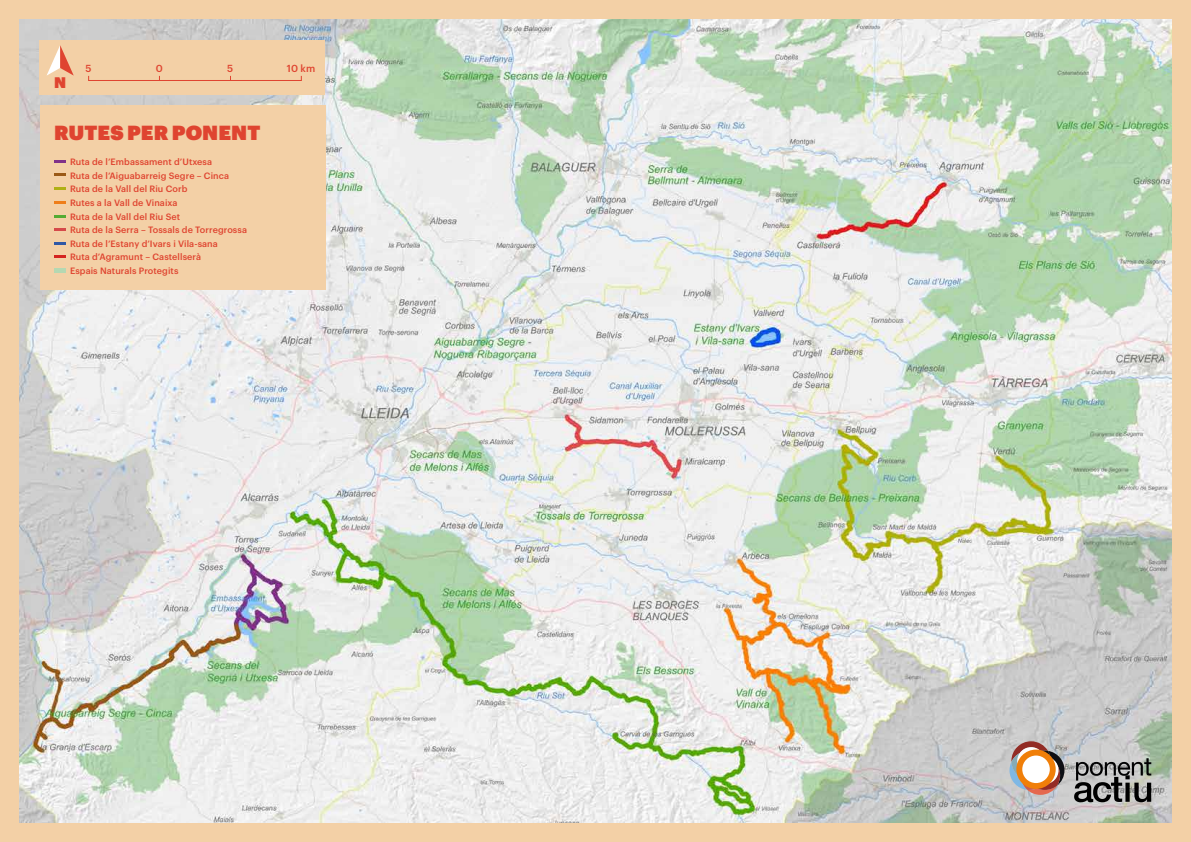
<style>
.page{position:relative;width:1191px;height:842px;background:#f3d0a6}
.page>*{position:absolute;margin:0;border:0;box-sizing:border-box;transform-origin:0 0}
.t1{font:20px "Graphik Super";letter-spacing:.005em;color:#df4430}
.t2{font:15px "Graphik Super";color:#df4430}
.t3{font:500 10px "Graphik";color:#df4430}
.t4{font:500 9px/13.6px "Graphik";letter-spacing:.01em;color:#df4430}
</style>
<div class="page">
<img style="left:20px;top:20px;width:1151px;height:802px">
<div style="left:40px;top:105px;width:285px;height:185px;background:#f3d0a6"></div>
<div style="left:40px;top:40px;width:285px;height:54px;background:#f3d0a6"></div>
<svg style="left:47px;top:45px;width:27px;height:31px"></svg>
<div style="left:88px;top:75px;width:214px;height:6px;border:1px solid #df4430"></div>
<svg style="left:1009px;top:741px;width:55px;height:54px;background:#a58f91"></svg>
<svg style="left:1031px;top:756px;width:27px;height:28px"></svg>
<svg style="left:1016px;top:749px;width:39px;height:40px"></svg>
<div style="left:1022px;top:755px;width:27px;height:28px;background:#fff;border-radius:50%"></div>
<svg style="left:1074px;top:758px;width:77px;height:44px;background:#7c7d7c"></svg>
<svg style="left:54px;top:160px;width:11px;height:3px"></svg>
<svg style="left:54px;top:173px;width:11px;height:3px"></svg>
<svg style="left:54px;top:187px;width:11px;height:3px"></svg>
<svg style="left:54px;top:201px;width:11px;height:3px"></svg>
<svg style="left:54px;top:215px;width:11px;height:2px"></svg>
<svg style="left:54px;top:228px;width:11px;height:3px"></svg>
<svg style="left:54px;top:242px;width:11px;height:3px"></svg>
<svg style="left:54px;top:255px;width:11px;height:3px"></svg>
<div style="left:54px;top:268px;width:11px;height:5px;background:#b5d8b2"></div>
<h2 class="t2" style="left:54px;top:71px;width:14px">N</h2>
<p class="t3" style="left:86px;top:60px;width:8px">5</p>
<p class="t3" style="left:156px;top:60px;width:9px">0</p>
<p class="t3" style="left:227px;top:60px;width:8px">5</p>
<p class="t3" style="left:287px;top:60px;width:30px">10 km</p>
<h1 class="t1" style="left:54px;top:117px;width:208px">RUTES PER PONENT</h1>
<p class="t4" style="left:70px;top:154px;width:178px">Ruta de l’Embassament d’Utxesa<br>Ruta de l’Aiguabarreig Segre – Cinca<br>Ruta de la Vall del Riu Corb<br>Rutes a la Vall de Vinaixa<br>Ruta de la Vall del Riu Set<br>Ruta de la Serra – Tossals de Torregrossa<br>Ruta de l’Estany d’Ivars i Vila-sana<br>Ruta d’Agramunt – Castellserà<br>Espais Naturals Protegits</p>
</div>
